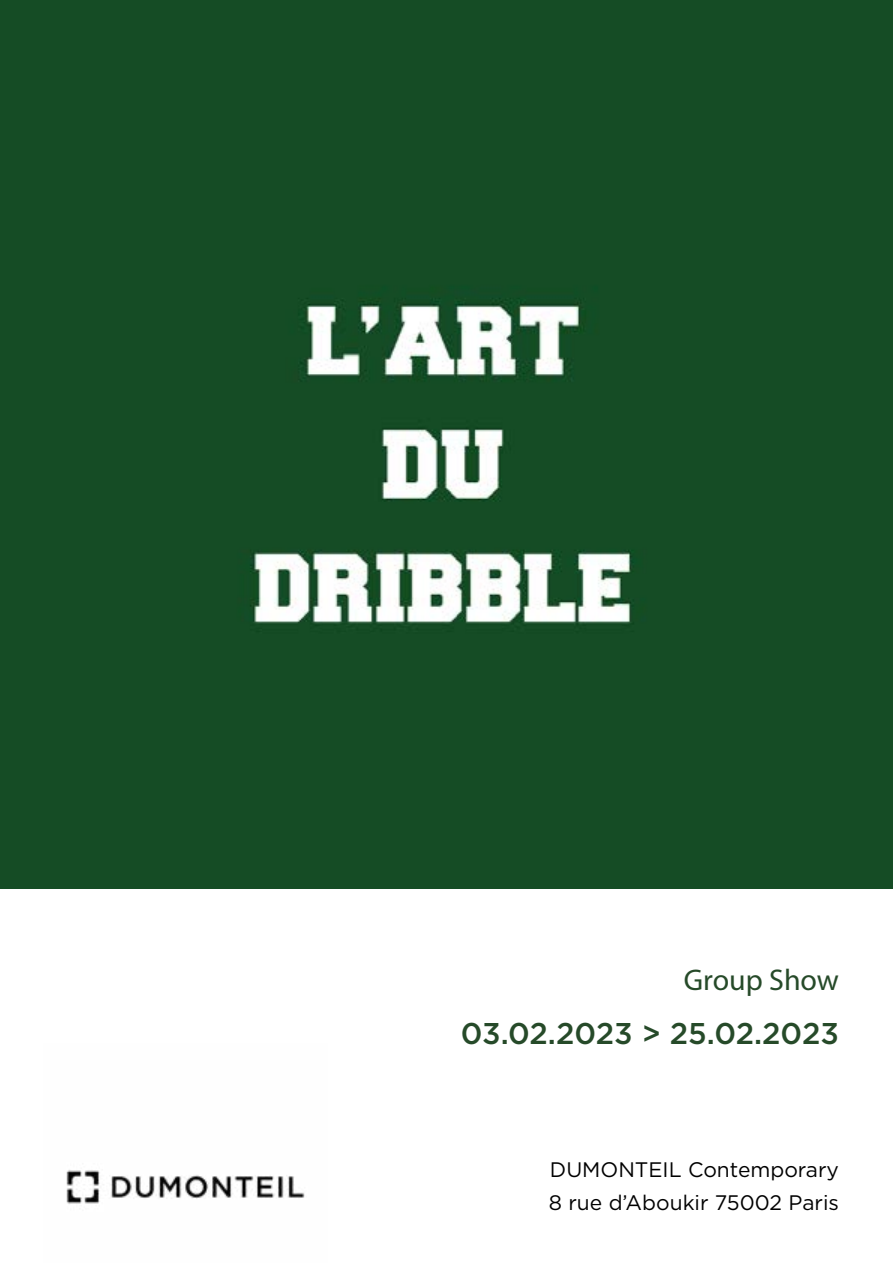
<style>
.page{position:relative;width:893px;height:1263px;background:#fff}
.page>*{position:absolute;margin:0;border:0;box-sizing:border-box;transform-origin:0 0}
.t1{font:500 30px "Gotham";letter-spacing:-.005em;color:#264a29}
.t2{font:30px "Myriad Pro";color:#264a29}
.t3{font:21px/33px "Gotham";color:#000}
</style>
<div class="page">
<div style="left:0;top:0;width:893px;height:888px;background:#154c25"></div>
<img style="left:66px;top:1170px;width:239px;height:34px">
<h1 class="t2" style="left:684px;top:961px;width:157px">Group Show</h1>
<h1 class="t1" style="left:461px;top:1013px;width:380px">03.02.2023 &gt; 25.02.2023</h1>
<p class="t3" style="left:549px;top:1152px;width:292px">DUMONTEIL Contemporary<br>8 rue d’Aboukir 75002 Paris</p>
</div>
